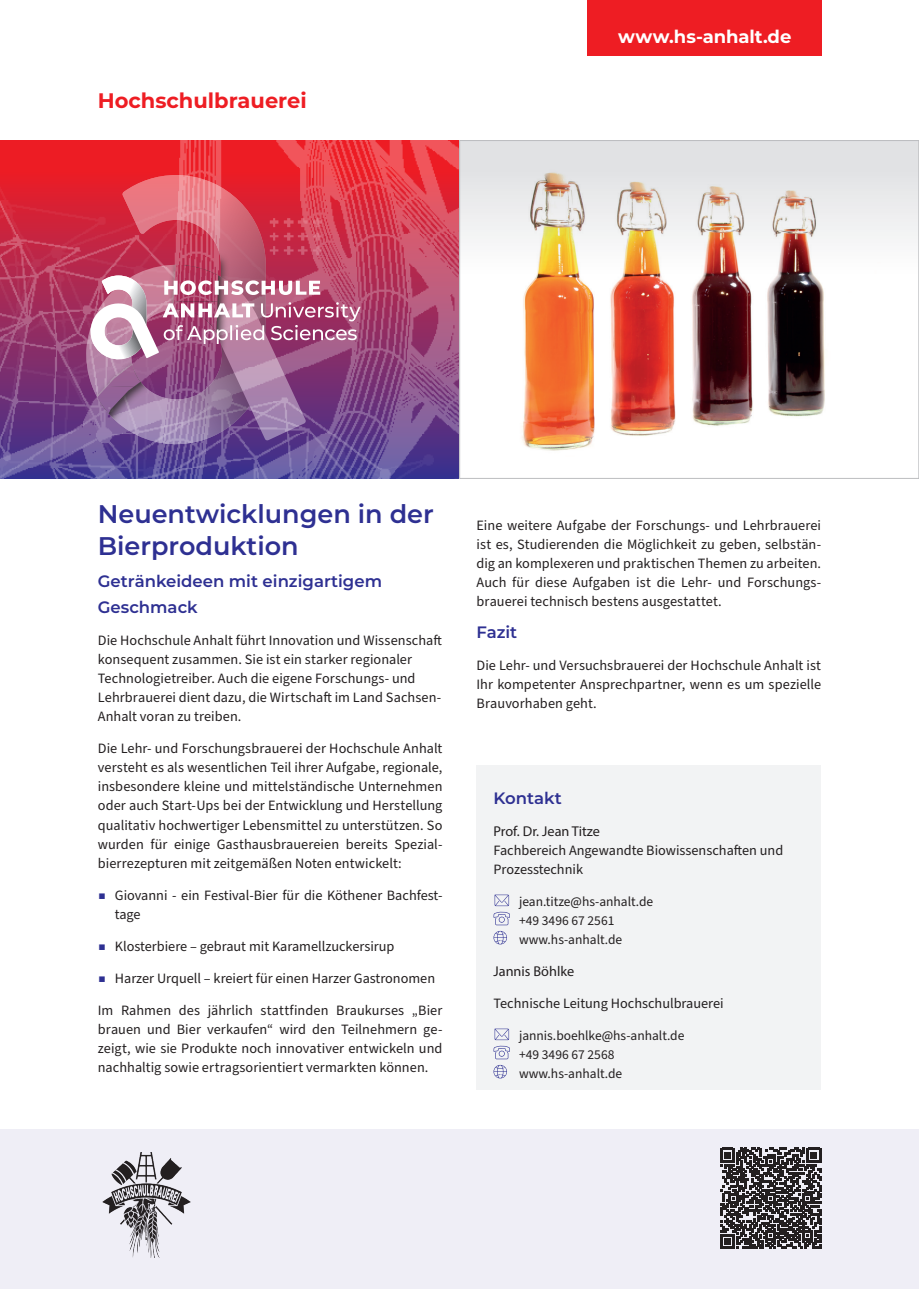
<style>
.page{position:relative;width:919px;height:1289px;background:#fff}
.page>*{position:absolute;margin:0;border:0;box-sizing:border-box;transform-origin:0 0}
.ueberschrift{font:600 25.5px/32px "Montserrat";color:#2e3092}
.schlagwort{font:700 21px "Montserrat";color:#ee1d23}
.t1{font:700 18px "Montserrat";letter-spacing:-.005em;color:#fff}
.zwischenueberschrift{font:600 16.5px/25.5px "Montserrat";color:#2e3092}
.ueberschrift_kontakt{font:600 16.5px "Montserrat";color:#2e3092}
.einfuehrung{font:14.25px/19.2px "Source Sans Pro";color:#231f20}
.fliesstext{font:14.25px/19.2px "Source Sans Pro";letter-spacing:.005em;color:#231f20;text-align:justify}
.zwischenueberschrift-2{font:14.25px/19.2px "Source Sans Pro";letter-spacing:.005em;color:#231f20}
.t2{font:14.25px "Myriad Pro";color:#231f20}
.t3{font:13.5px/19.2px "Source Sans Pro";color:#231f20}
.s1{font-family:"Montserrat";font-weight:700;color:#2e3092}
.s2{font-family:"Myriad Pro"}
</style>
<div class="page">
<div style="left:0;top:1129px;width:918px;height:159px;background:#efeef6"></div>
<img style="left:0;top:140px;width:459px;height:338px">
<img style="left:85px;top:175px;width:275px;height:270px">
<div style="left:587px;top:0;width:234px;height:13px;background:#ee1d23"></div>
<img style="left:461px;top:142px;width:455px;height:309px">
<div style="left:459px;top:140px;width:459px;height:338px;border:1px solid #bcbdc0"></div>
<div style="left:587px;top:13px;width:234px;height:42px;background:#ee1d23"></div>
<div style="left:476px;top:765px;width:345px;height:325px;background:#f2f3f4"></div>
<svg style="left:493px;top:894px;width:17px;height:50px"></svg>
<svg style="left:493px;top:1028px;width:17px;height:50px"></svg>
<svg style="left:720px;top:1147px;width:101px;height:101px"></svg>
<img style="left:102px;top:1152px;width:88px;height:104px">
<p class="schlagwort" style="left:98px;top:86px;width:210px">Hochschulbrauerei</p>
<p class="t1" style="left:618px;top:23px;width:175px">www.hs-anhalt.de</p>
<p class="ueberschrift" style="left:98px;top:497px;width:337px">Neuentwicklungen in der<br>Bierproduktion</p>
<p class="zwischenueberschrift" style="left:98px;top:567px;width:286px">Getränkeideen mit einzigartigem<br>Geschmack</p>
<p class="zwischenueberschrift-2" style="left:98px;top:630px;width:345px">Die Hochschule Anhalt führt Innovation und Wissenschaft konsequent zusammen. Sie ist ein starker regionaler Technologietreiber. Auch die eigene Forschungs- und Lehrbrauerei dient dazu, die Wirtschaft im Land Sachsen-Anhalt voran zu treiben.</p>
<p class="einfuehrung" style="left:98px;top:739px;width:346px;text-align:justify">Die Lehr- und Forschungsbrauerei der Hochschule Anhalt versteht es als wesentlichen Teil ihrer Aufgabe, regionale, insbesondere kleine und mittelständische Unternehmen oder auch Start-Ups bei der Entwicklung und Herstellung qualitativ hochwertiger Lebensmittel zu unterstützen. So wurden für einige Gasthausbrauereien bereits Spezial&shy;bierrezepturen mit zeitgemäßen Noten entwickelt:</p>
<p class="einfuehrung" style="left:115px;top:885px;width:329px;text-indent:-17px"><span class="s1">■</span> Giovanni - ein Festival-Bier für die Köthener Bachfest&shy;tage</p>
<p class="einfuehrung" style="left:98px;top:936px;width:298px"><span class="s1">■</span> Klosterbiere – gebraut mit Karamellzuckersirup</p>
<p class="einfuehrung" style="left:98px;top:968px;width:339px"><span class="s1">■</span> Harzer Urquell – kreiert für einen Harzer Gastronomen</p>
<p class="fliesstext" style="left:98px;top:1000px;width:346px">Im Rahmen des jährlich stattfinden Braukurses „Bier brauen und Bier verkaufen“ wird den Teilnehmern ge&shy;zeigt, wie sie Produkte noch innovativer entwickeln und nachhaltig sowie ertragsorientiert vermarkten können.</p>
<p class="fliesstext" style="left:476px;top:515px;width:346px">Eine weitere Aufgabe der Forschungs- und Lehrbrauerei ist es, Studierenden die Möglichkeit zu geben, selbstän&shy;dig an komplexeren und praktischen Themen zu arbeiten.<br>Auch für diese Aufgaben ist die Lehr- und Forschungs&shy;brauerei technisch bestens ausgestattet.</p>
<p class="zwischenueberschrift" style="left:476px;top:618px;width:42px">Fazit</p>
<p class="fliesstext" style="left:476px;top:656px;width:346px">Die Lehr- und Versuchsbrauerei der Hochschule Anhalt ist Ihr kompetenter Ansprechpartner, wenn es um spezielle Brauvorhaben geht.</p>
<p class="ueberschrift_kontakt" style="left:493px;top:786px;width:70px">Kontakt</p>
<p class="einfuehrung" style="left:493px;top:822px;width:291px"><span class="s2">Prof. Dr. Jean Titze<br></span>Fachbereich Angewandte Biowissenschaften und<br>Prozesstechnik</p>
<p class="t3" style="left:519px;top:892px;width:136px">jean.titze@hs-anhalt.de +49 3496 67 2561 www.hs-anhalt.de</p>
<p class="t2" style="left:493px;top:962px;width:82px">Jannis Böhlke</p>
<p class="einfuehrung" style="left:493px;top:994px;width:232px">Technische Leitung Hochschulbrauerei</p>
<p class="t3" style="left:519px;top:1026px;width:167px">jannis.boehlke@hs-anhalt.de +49 3496 67 2568 www.hs-anhalt.de</p>
</div>
